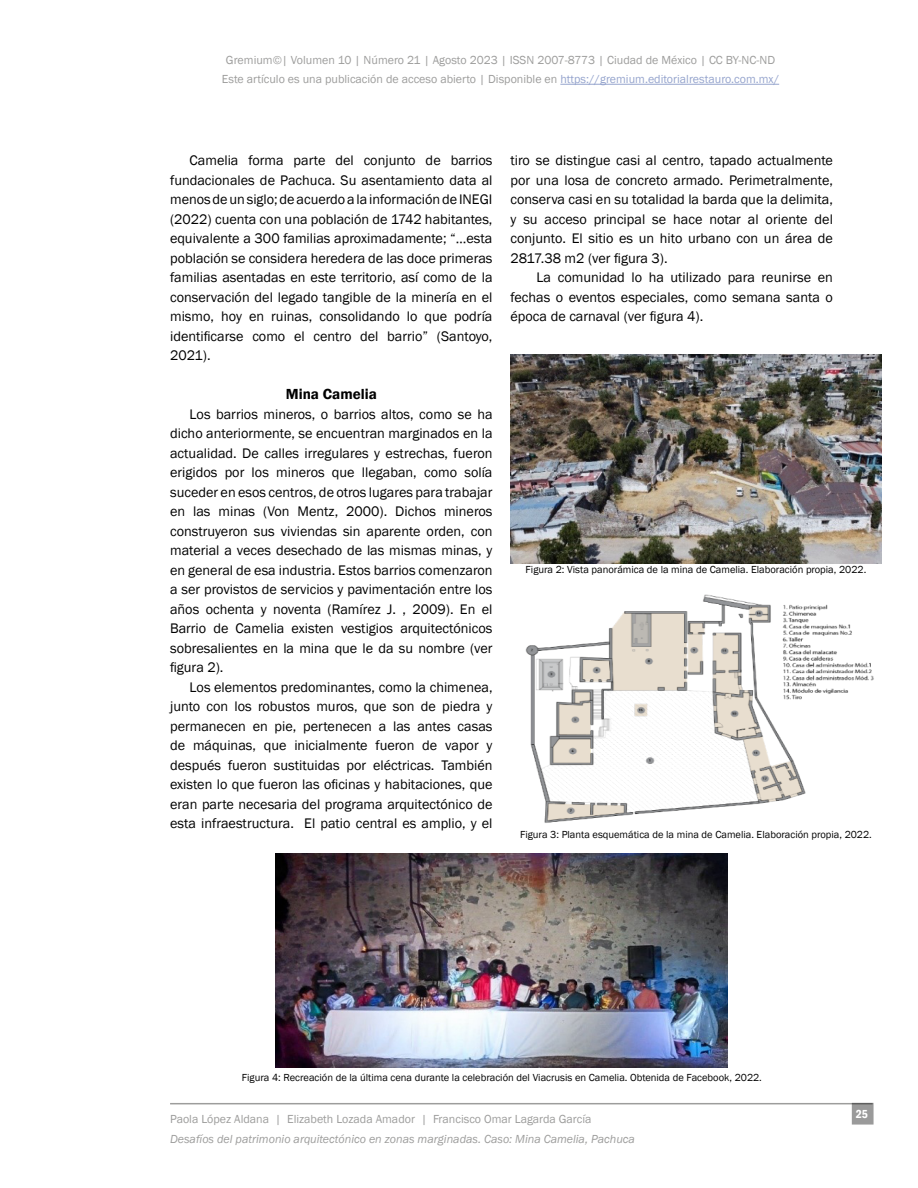
<style>
.page{position:relative;width:918px;height:1188px;background:#fff}
.page>*{position:absolute;margin:0;border:0;box-sizing:border-box;transform-origin:0 0}
.t1{font:600 15px "Franklin Gothic";color:#000}
.t2{font:14.25px/19.5px "Franklin Gothic";color:#000;text-align:justify}
.t3{font:12px/19.5px "Franklin Gothic";color:#9d9d9c;text-align:center}
.t4{font:italic 12px "Franklin Gothic";color:#9d9d9c}
.t5{font:600 condensed 12px "Franklin Gothic";color:#fff}
.t6{font:10.5px "Franklin Gothic";color:#000}
.s1{color:#95a4cd}
</style>
<div class="page">
<hr style="left:170px;top:1103px;width:703px;height:1px;background:#9d9d9c">
<div style="left:853px;top:1104px;width:20px;height:20px;background:#9a9a9a"></div>
<hr style="left:560px;top:84px;width:219px;height:1px;background:#95a4cd">
<img style="left:511px;top:354px;width:370px;height:210px">
<img style="left:525px;top:594px;width:349px;height:229px">
<img style="left:275px;top:853px;width:453px;height:214px">
<p class="t3" style="left:222px;top:50px;width:559px">Gremium©| Volumen 10 | Número 21 | Agosto 2023 | ISSN 2007-8773 | Ciudad de México | CC BY-NC-ND<br>Este artículo es una publicación de acceso abierto | Disponible en <span class="s1">https://gremium.editorialrestauro.com.mx/</span></p>
<p class="t2" style="left:170px;top:151px;width:324px;text-indent:20px">Camelia forma parte del conjunto de barrios fundacionales de Pachuca. Su asentamiento data al menos de un siglo; de acuerdo a la información de INEGI (2022) cuenta con una población de 1742 habitantes, equivalente a 300 familias aproximadamente; “…esta población se considera heredera de las doce primeras familias asentadas en este territorio, así como de la conservación del legado tangible de la minería en el mismo, hoy en ruinas, consolidando lo que podría identificarse como el centro del barrio” (Santoyo, 2021).</p>
<p class="t1" style="left:286px;top:385px;width:92px">Mina Camelia</p>
<p class="t2" style="left:170px;top:405px;width:324px;text-indent:20px">Los barrios mineros, o barrios altos, como se ha dicho anteriormente, se encuentran marginados en la actualidad. De calles irregulares y estrechas, fueron erigidos por los mineros que llegaban, como solía suceder en esos centros, de otros lugares para trabajar en las minas (Von Mentz, 2000). Dichos mineros construyeron sus viviendas sin aparente orden, con material a veces desechado de las mismas minas, y en general de esa industria. Estos barrios comenzaron a ser provistos de servicios y pavimentación entre los años ochenta y noventa (Ramírez J. , 2009). En el Barrio de Camelia existen vestigios arquitectónicos sobresalientes en la mina que le da su nombre (ver figura 2).</p>
<p class="t2" style="left:170px;top:678px;width:324px;text-indent:20px">Los elementos predominantes, como la chimenea, junto con los robustos muros, que son de piedra y permanecen en pie, pertenecen a las antes casas de máquinas, que inicialmente fueron de vapor y después fueron sustituidas por eléctricas. También existen lo que fueron las oficinas y habitaciones, que eran parte necesaria del programa arquitectónico de esta infraestructura. El patio central es amplio, y el</p>
<p class="t2" style="left:511px;top:151px;width:324px">tiro se distingue casi al centro, tapado actualmente por una losa de concreto armado. Perimetralmente, conserva casi en su totalidad la barda que la delimita, y su acceso principal se hace notar al oriente del conjunto. El sitio es un hito urbano con un área de 2817.38 m2 (ver figura 3).</p>
<p class="t2" style="left:511px;top:268px;width:324px;text-indent:26px">La comunidad lo ha utilizado para reunirse en fechas o eventos especiales, como semana santa o época de carnaval (ver figura 4).</p>
<p class="t6" style="left:526px;top:563px;width:342px">Figura 2: Vista panorámica de la mina de Camelia. Elaboración propia, 2022.</p>
<p class="t6" style="left:520px;top:828px;width:353px">Figura 3: Planta esquemática de la mina de Camelia. Elaboración propia, 2022.</p>
<p class="t6" style="left:242px;top:1071px;width:522px">Figura 4: Recreación de la última cena durante la celebración del Viacrusis en Camelia. Obtenida de Facebook, 2022.</p>
<p class="t3" style="left:170px;top:1110px;width:423px">Paola López Aldana | Elizabeth Lozada Amador | Francisco Omar Lagarda García</p>
<p class="t4" style="left:170px;top:1131px;width:466px">Desafíos del patrimonio arquitectónico en zonas marginadas. Caso: Mina Camelia, Pachuca</p>
<p class="t5" style="left:856px;top:1106px;width:14px">25</p>
</div>
